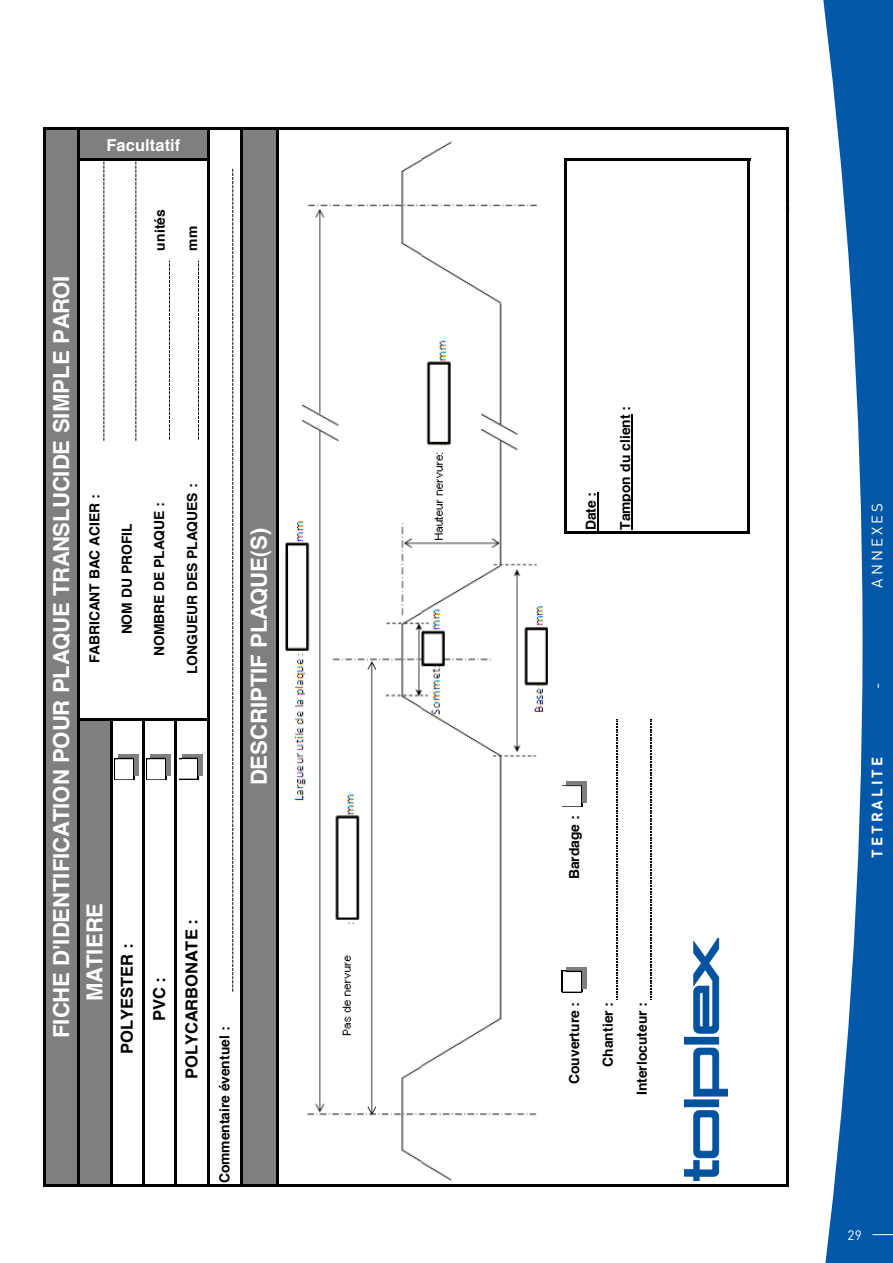
<style>
.page{position:relative;width:893px;height:1263px;background:#fff}
.page>*{position:absolute;margin:0;border:0;box-sizing:border-box;transform-origin:0 0}
.t1{font:700 22.05px/33.3px "Helvetica";color:#fff}
.t2{font:700 16.5px "Helvetica";letter-spacing:-.005em;color:#000}
.t3{font:700 16.5px "Helvetica";letter-spacing:.005em;color:#fff}
.t4{font:700 15px "DIN";letter-spacing:.2em;color:#fff}
.t5{font:15px "DIN";color:#fff}
.t6{font:700 13.8px "Helvetica";color:#000}
.t7{font:13.5px "DIN";color:#fff}
</style>
<div class="page">
<svg style="left:823px;top:0;width:69px;height:1262px;fill:#0157a8"></svg>
<svg style="left:872px;top:1233px;width:20px;height:1px"></svg>
<div style="left:45px;top:128px;width:34px;height:1057px;background:#7f7f7f"></div>
<div style="left:79px;top:719px;width:33px;height:466px;background:#7f7f7f"></div>
<div style="left:79px;top:128px;width:33px;height:32px;background:#7f7f7f"></div>
<div style="left:111px;top:128px;width:33px;height:32px;background:#7f7f7f"></div>
<div style="left:143px;top:128px;width:33px;height:32px;background:#7f7f7f"></div>
<div style="left:176px;top:128px;width:32px;height:32px;background:#7f7f7f"></div>
<div style="left:241px;top:128px;width:37px;height:1057px;background:#7f7f7f"></div>
<hr style="left:597px;top:492px;width:1px;height:38px;background:#000">
<hr style="left:631px;top:414px;width:1px;height:116px;background:#000">
<hr style="left:80px;top:158px;width:129px;height:3px;background:#000">
<hr style="left:43px;top:1184px;width:745px;height:2px;background:#000">
<hr style="left:46px;top:127px;width:742px;height:3px;background:#000">
<hr style="left:80px;top:718px;width:129px;height:2px;background:#000">
<hr style="left:566px;top:158px;width:183px;height:3px;background:#000">
<hr style="left:564px;top:531px;width:185px;height:3px;background:#000">
<hr style="left:43px;top:127px;width:3px;height:1057px;background:#000">
<hr style="left:78px;top:127px;width:2px;height:1057px;background:#000">
<hr style="left:110px;top:718px;width:3px;height:466px;background:#000">
<hr style="left:142px;top:718px;width:3px;height:466px;background:#000">
<hr style="left:174px;top:718px;width:3px;height:466px;background:#000">
<hr style="left:207px;top:127px;width:2px;height:1057px;background:#000">
<hr style="left:240px;top:127px;width:3px;height:1057px;background:#000">
<hr style="left:276px;top:127px;width:3px;height:1057px;background:#000">
<hr style="left:564px;top:158px;width:2px;height:373px;background:#000">
<hr style="left:616px;top:719px;width:1px;height:280px;background:#bfbfbf">
<hr style="left:650px;top:719px;width:1px;height:280px;background:#bfbfbf">
<hr style="left:747px;top:158px;width:2px;height:373px;background:#000">
<hr style="left:785px;top:127px;width:3px;height:1057px;background:#000">
<svg style="left:114px;top:754px;width:25px;height:25px"></svg>
<svg style="left:179px;top:754px;width:24px;height:25px"></svg>
<svg style="left:147px;top:754px;width:24px;height:25px"></svg>
<svg style="left:198px;top:261px;width:1px;height:178px"></svg>
<svg style="left:169px;top:261px;width:1px;height:178px"></svg>
<svg style="left:135px;top:161px;width:1px;height:279px"></svg>
<svg style="left:232px;top:169px;width:1px;height:822px"></svg>
<svg style="left:103px;top:161px;width:1px;height:279px"></svg>
<svg style="left:562px;top:781px;width:24px;height:25px"></svg>
<svg style="left:561px;top:967px;width:25px;height:25px"></svg>
<img style="left:285px;top:141px;width:263px;height:1040px">
<img style="left:684px;top:940px;width:36px;height:239px">
<svg style="left:716px;top:170px;width:34px;height:1001px"></svg>
<p class="t3" style="left:106px;top:138px;width:75px">Facultatif</p>
<h1 class="t1" style="left:47px;top:1001px;width:727px;text-indent:-37px;rotate:-90deg">FICHE D'IDENTIFICATION POUR PLAQUE TRANSLUCIDE SIMPLE PAROI<br>MATIERE</h1>
<p class="t6" style="left:89px;top:663px;width:170px;rotate:-90deg">FABRICANT BAC ACIER :</p>
<p class="t6" style="left:121px;top:634px;width:112px;rotate:-90deg">NOM DU PROFIL</p>
<p class="t2" style="left:120px;top:1053px;width:111px;rotate:-90deg">POLYESTER :</p>
<p class="t6" style="left:154px;top:250px;width:42px;rotate:-90deg">unités</p>
<p class="t6" style="left:186px;top:250px;width:26px;rotate:-90deg">mm</p>
<p class="t6" style="left:154px;top:656px;width:156px;rotate:-90deg">NOMBRE DE PLAQUE :</p>
<p class="t6" style="left:186px;top:674px;width:192px;rotate:-90deg">LONGUEUR DES PLAQUES :</p>
<p class="t2" style="left:152px;top:1020px;width:45px;rotate:-90deg">PVC :</p>
<p class="t2" style="left:185px;top:1078px;width:161px;rotate:-90deg">POLYCARBONATE :</p>
<h1 class="t1" style="left:244px;top:785px;width:259px;rotate:-90deg">DESCRIPTIF PLAQUE(S)</h1>
<p class="t6" style="left:219px;top:1182px;width:158px;rotate:-90deg">Commentaire éventuel :</p>
<p class="t6" style="left:585px;top:530px;width:40px;rotate:-90deg">Date :</p>
<p class="t6" style="left:619px;top:530px;width:126px;rotate:-90deg">Tampon du client :</p>
<p class="t6" style="left:568px;top:878px;width:65px;rotate:-90deg">Bardage :</p>
<p class="t6" style="left:568px;top:1083px;width:83px;rotate:-90deg">Couverture :</p>
<p class="t6" style="left:602px;top:1066px;width:66px;rotate:-90deg">Chantier :</p>
<p class="t6" style="left:636px;top:1094px;width:95px;rotate:-90deg">Interlocuteur :</p>
<p class="t5" style="left:868px;top:587px;width:86px;rotate:-90deg">ANNEXES</p>
<p class="t5" style="left:868px;top:689px;width:8px;rotate:-90deg">-</p>
<p class="t4" style="left:868px;top:857px;width:102px;rotate:-90deg">TETRALITE</p>
<p class="t7" style="left:847px;top:1226px;width:16px">29</p>
</div>
